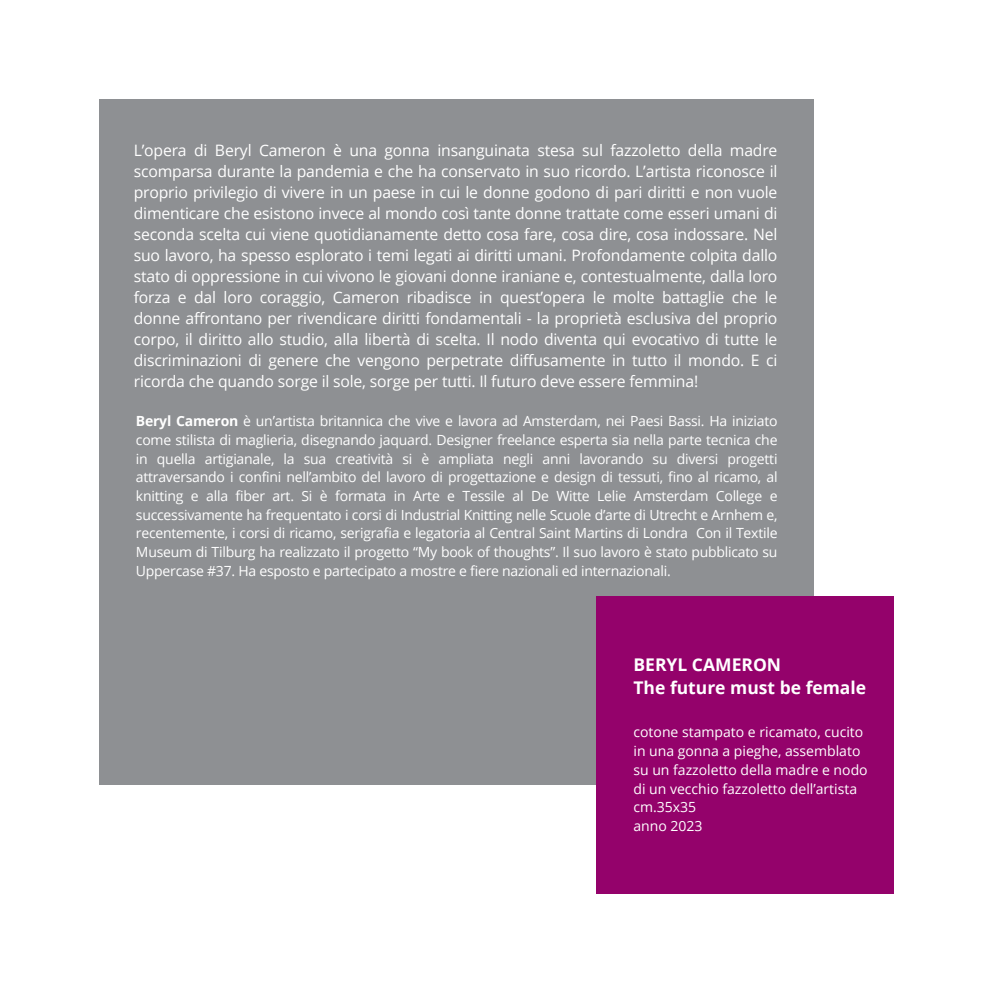
<style>
.page{position:relative;width:993px;height:993px;background:#fff}
.page>*{position:absolute;margin:0;border:0;box-sizing:border-box;transform-origin:0 0}
.t1{font:700 17.5px/23.3px "Open Sans";color:#fff}
.t2{font:15.75px/21px "Open Sans";letter-spacing:-.01em;color:#fff;text-align:justify}
.t3{font:14px/18.7px "Open Sans";color:#fff}
.s1{font-weight:700}
</style>
<div class="page">
<div style="left:99px;top:99px;width:714px;height:686px;background:#8e9093"></div>
<div style="left:595px;top:595px;width:298px;height:298px;background:#94026b"></div>
<p class="t2" style="left:134px;top:139px;width:645px">L’opera di Beryl Cameron è una gonna insanguinata stesa sul fazzoletto della madre scomparsa durante la pandemia e che ha conservato in suo ricordo. L’artista riconosce il proprio privilegio di vivere in un paese in cui le donne godono di pari diritti e non vuole dimenticare che esistono invece al mondo così tante donne trattate come esseri umani di seconda scelta cui viene quotidianamente detto cosa fare, cosa dire, cosa indossare. Nel suo lavoro, ha spesso esplorato i temi legati ai diritti umani. Profondamente colpita dallo stato di oppressione in cui vivono le giovani donne iraniane e, contestualmente, dalla loro forza e dal loro coraggio, Cameron ribadisce in quest’opera le molte battaglie che le donne affrontano per rivendicare diritti fondamentali - la proprietà esclusiva del proprio corpo, il diritto allo studio, alla libertà di scelta. Il nodo diventa qui evocativo di tutte le discriminazioni di genere che vengono perpetrate diffusamente in tutto il mondo. E ci ricorda che quando sorge il sole, sorge per tutti. Il futuro deve essere femmina!</p>
<p class="t3" style="left:136px;top:411px;width:643px;text-align:justify"><span class="s1">Beryl Cameron</span> è un’artista britannica che vive e lavora ad Amsterdam, nei Paesi Bassi. Ha iniziato come stilista di maglieria, disegnando jaquard. Designer freelance esperta sia nella parte tecnica che in quella artigianale, la sua creatività si è ampliata negli anni lavorando su diversi progetti attraversando i confini nell’ambito del lavoro di progettazione e design di tessuti, fino al ricamo, al knitting e alla fiber art. Si è formata in Arte e Tessile al De Witte Lelie Amsterdam College e successivamente ha frequentato i corsi di Industrial Knitting nelle Scuole d’arte di Utrecht e Arnhem e, recentemente, i corsi di ricamo, serigrafia e legatoria al Central Saint Martins di Londra Con il Textile Museum di Tilburg ha realizzato il progetto “My book of thoughts”. Il suo lavoro è stato pubblicato su Uppercase #37. Ha esposto e partecipato a mostre e fiere nazionali ed internazionali.</p>
<p class="t1" style="left:633px;top:652px;width:234px">BERYL CAMERON<br>The future must be female</p>
<p class="t3" style="left:633px;top:722px;width:236px">cotone stampato e ricamato, cucito in una gonna a pieghe, assemblato su un fazzoletto della madre e nodo di un vecchio fazzoletto dell’artista cm.35x35<br>anno 2023</p>
</div>
